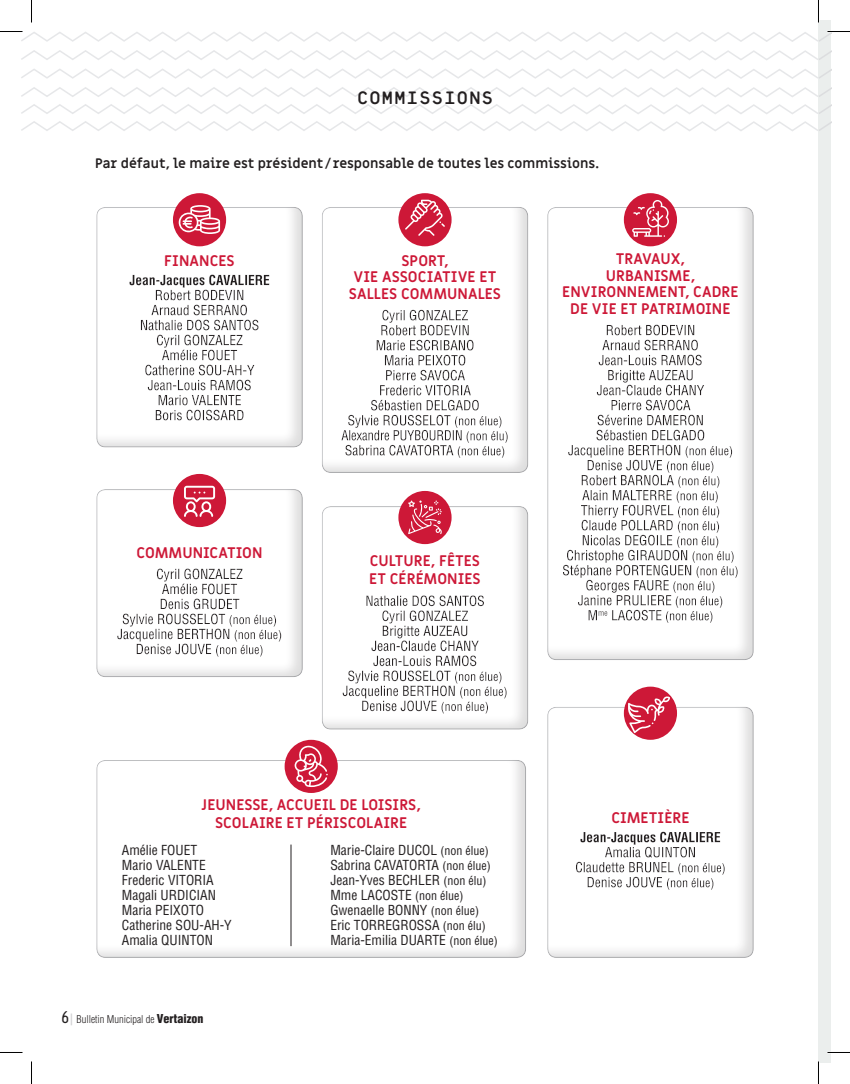
<style>
.page{position:relative;width:850px;height:1084px;background:#fff}
.page>*{position:absolute;margin:0;border:0;box-sizing:border-box;transform-origin:0 0}
.t1{font:27px "Platelet";color:#231f20}
.t2{font:700 15px/16.5px "Miriam Libre";color:#cd1837;text-align:center}
.t3{font:condensed 13.5px/15px "Helvetica LT Std";color:#231f20}
.t4{font:700 13.5px "Miriam Libre";letter-spacing:-.005em;color:#231f20}
.t5{font:300 condensed 10.5px "Helvetica LT Std";color:#231f20}
.s1{font-size:12px}
.s2{font-family:"Platelet";font-weight:400;font-stretch:normal;font-size:18px}
.s3{font-family:"Miriam Libre";font-weight:700;font-stretch:normal;font-size:12px;color:#d1d2d4}
.s4{font-weight:900;font-size:12px}
</style>
<div class="page">
<div style="left:818px;top:21px;width:13px;height:1042px;background:#ebeeed"></div>
<svg style="left:21px;top:50px;width:810px;height:10px"></svg>
<svg style="left:21px;top:69px;width:810px;height:10px"></svg>
<svg style="left:21px;top:87px;width:810px;height:44px"></svg>
<div style="left:96px;top:207px;width:207px;height:241px;background:#231f20;opacity:.15"></div>
<div style="left:173px;top:193px;width:53px;height:53px;background:#cd1837;border-radius:50%"></div>
<svg style="left:179px;top:205px;width:41px;height:29px"></svg>
<div style="left:322px;top:207px;width:207px;height:267px;background:#231f20;opacity:.15"></div>
<div style="left:398px;top:193px;width:53px;height:53px;background:#cd1837;border-radius:50%"></div>
<svg style="left:405px;top:200px;width:40px;height:36px"></svg>
<div style="left:547px;top:207px;width:208px;height:453px;background:#231f20;opacity:.15"></div>
<div style="left:624px;top:193px;width:53px;height:53px;background:#cd1837;border-radius:50%"></div>
<svg style="left:632px;top:200px;width:37px;height:37px"></svg>
<div style="left:96px;top:489px;width:207px;height:189px;background:#231f20;opacity:.15"></div>
<div style="left:173px;top:474px;width:53px;height:53px;background:#cd1837;border-radius:50%"></div>
<svg style="left:184px;top:486px;width:31px;height:31px"></svg>
<div style="left:322px;top:506px;width:207px;height:223px;background:#231f20;opacity:.15"></div>
<div style="left:398px;top:491px;width:53px;height:53px;background:#cd1837;border-radius:50%"></div>
<svg style="left:408px;top:500px;width:34px;height:34px"></svg>
<div style="left:547px;top:706px;width:207px;height:252px;background:#231f20;opacity:.15"></div>
<div style="left:624px;top:686px;width:53px;height:53px;background:#cd1837;border-radius:50%"></div>
<div style="left:96px;top:759px;width:431px;height:199px;background:#231f20;opacity:.15"></div>
<div style="left:284px;top:739px;width:54px;height:54px;background:#cd1837;border-radius:50%"></div>
<svg style="left:628px;top:696px;width:42px;height:37px"></svg>
<hr style="left:291px;top:844px;width:1px;height:102px;background:#231f20">
<svg style="left:294px;top:745px;width:34px;height:42px"></svg>
<hr style="left:827px;top:1051px;width:23px;height:2px;background:#fff">
<svg style="left:0;top:31px;width:850px;height:11px"></svg>
<svg style="left:0;top:1052px;width:22px;height:1px"></svg>
<svg style="left:827px;top:1052px;width:23px;height:1px"></svg>
<svg style="left:31px;top:0;width:1px;height:23px"></svg>
<svg style="left:31px;top:1061px;width:1px;height:22px"></svg>
<svg style="left:818px;top:0;width:1px;height:23px"></svg>
<svg style="left:818px;top:1061px;width:1px;height:22px"></svg>
<h1 class="t1" style="left:356px;top:85px;width:139px">COMMISSIONS</h1>
<p class="t4" style="left:95px;top:155px;width:505px">Par défaut, le maire est président /responsable de toutes les commissions.</p>
<p class="t2" style="left:164px;top:253px;width:72px">FINANCES</p>
<p class="t2" style="left:349px;top:253px;width:154px">SPORT,<br>VIE ASSOCIATIVE ET<br>SALLES COMMUNALES</p>
<p class="t2" style="left:562px;top:251px;width:178px">TRAVAUX,<br>URBANISME,<br>ENVIRONNEMENT, CADRE<br>DE VIE ET PATRIMOINE</p>
<p class="t2" style="left:136px;top:544px;width:128px">COMMUNICATION</p>
<p class="t2" style="left:369px;top:552px;width:113px;line-height:18px;text-align:left">CULTURE, FÊTES<br>ET CÉRÉMONIES</p>
<p class="t2" style="left:202px;top:796px;width:221px;line-height:18px">JEUNESSE, ACCUEIL DE LOISIRS,<br>SCOLAIRE ET PÉRISCOLAIRE</p>
<p class="t3" style="left:122px;top:842px;width:111px">Amélie FOUET<br>Mario VALENTE<br>Frederic VITORIA<br>Magali URDICIAN<br>Maria PEIXOTO<br>Catherine SOU-AH-Y<br>Amalia QUINTON</p>
<p class="t3" style="left:330px;top:842px;width:169px">Marie-Claire DUCOL <span class="s1">(non élue)<br></span>Sabrina CAVATORTA <span class="s1">(non élue)<br></span>Jean-Yves BECHLER <span class="s1">(non élu)<br></span>Mme LACOSTE <span class="s1">(non élue)<br></span>Gwenaelle BONNY <span class="s1">(non élue)<br></span>Eric TORREGROSSA <span class="s1">(non élu)<br></span>Maria-Emilia DUARTE <span class="s1">(non élue)</span></p>
<p class="t5" style="left:61px;top:1012px;width:144px"><span class="s2">6</span><span class="s3">|</span> Bulletin Municipal de <span class="s4">Vertaizon</span></p>
<p class="t2" style="left:611px;top:810px;width:80px">CIMETIÈRE</p>
</div>
